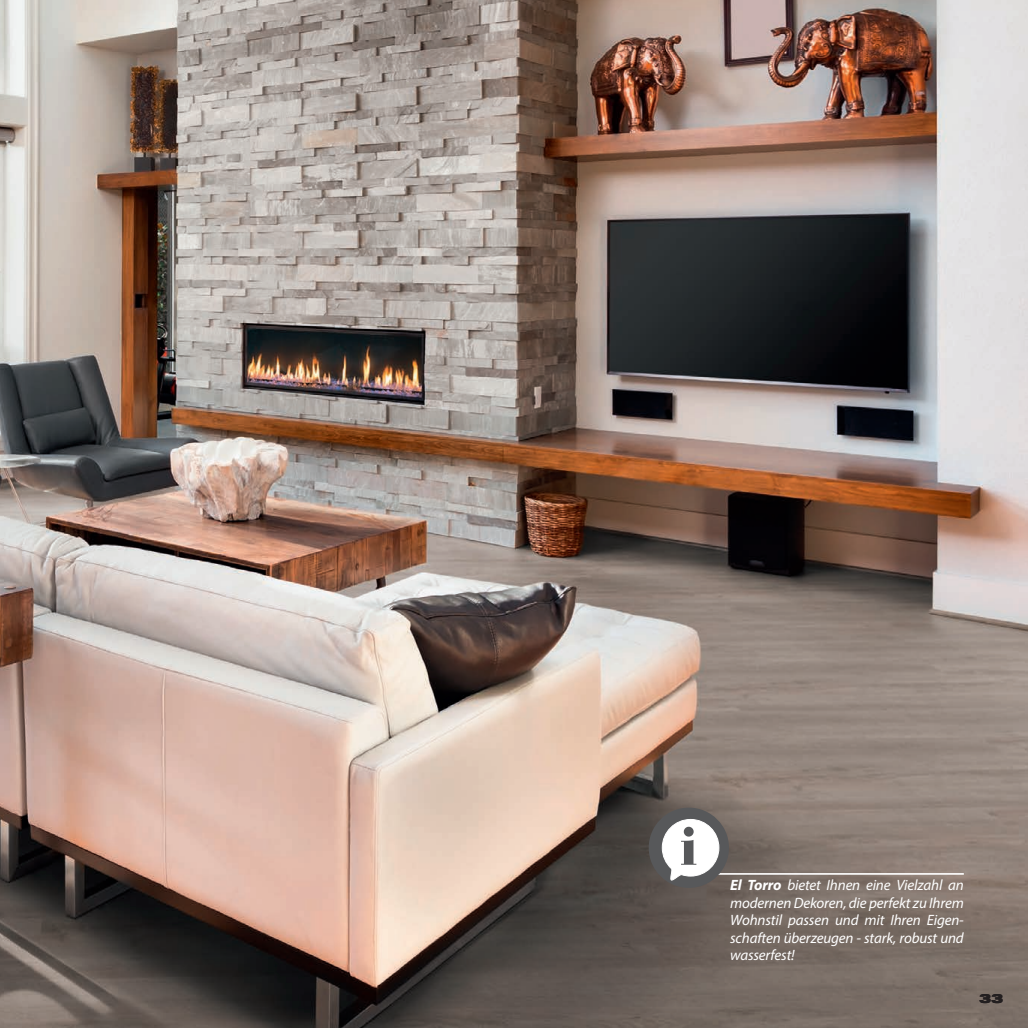
<style>
.page{position:relative;width:1028px;height:1028px;background:#fff}
.page>*{position:absolute;margin:0;border:0;box-sizing:border-box;transform-origin:0 0}
.t1{font:900 52.88px "Bauer Bodoni LT";color:#57585a}
.t2{font:italic 15px/17.5px "Myriad Pro";letter-spacing:-.01em;color:#fff;text-align:justify}
.t3{font:900 expanded 12.5px "Helvetica Neue LT";color:#231f20}
.s1{font-weight:700}
</style>
<div class="page">
<img style="left:0;top:0;width:1028px;height:1028px">
<hr style="left:715px;top:873px;width:248px;height:1px;background:#fff">
<div style="left:648px;top:807px;width:81px;height:81px;background:#57585a;border-radius:50%"></div>
<svg style="left:661px;top:819px;width:58px;height:62px"></svg>
<h1 class="t1" style="left:680px;top:814px;width:19px">i</h1>
<p class="t2" style="left:730px;top:876px;width:235px"><span class="s1">El Torro</span> bietet Ihnen eine Vielzahl an modernen Dekoren, die perfekt zu Ihrem Wohnstil passen und mit Ihren Eigen&shy;schaften überzeugen - stark, robust und wasserfest!</p>
<p class="t3" style="left:979px;top:990px;width:26px">33</p>
</div>
